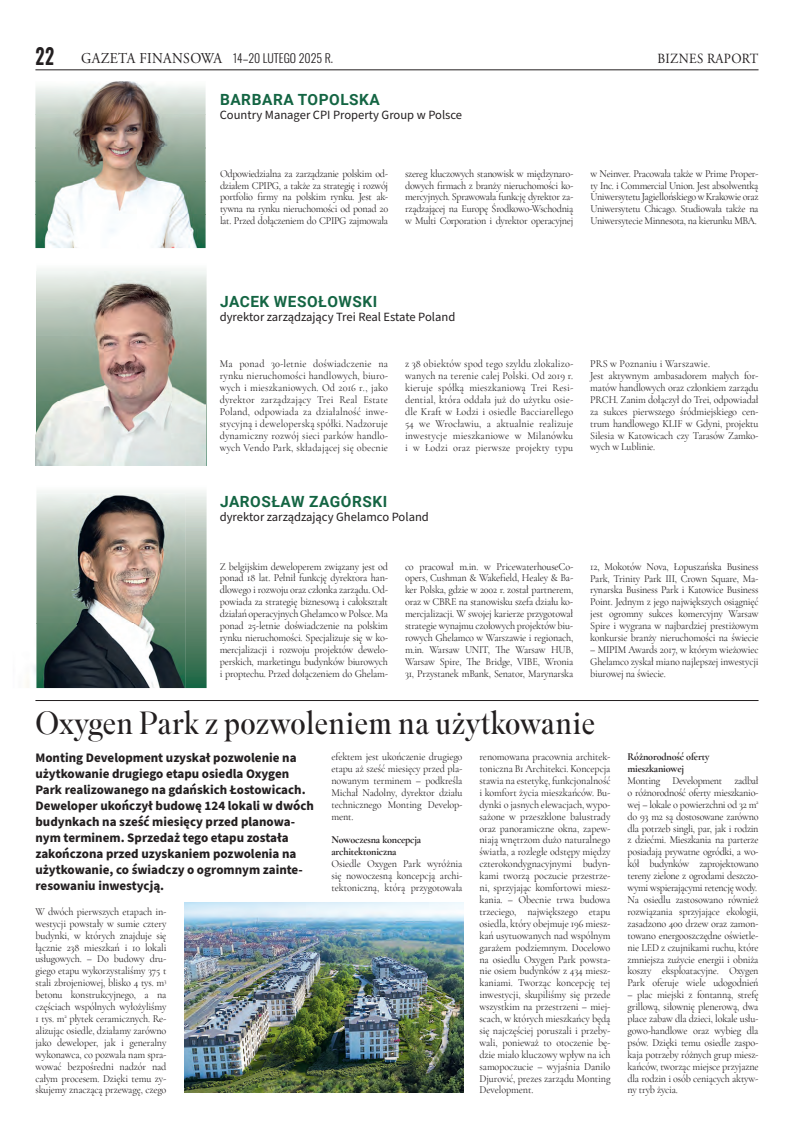
<style>
.page{position:relative;width:794px;height:1134px;background:#fff}
.page>*{position:absolute;margin:0;border:0;box-sizing:border-box;transform-origin:0 0}
.t1{font:300 32px "Superior Title";color:#231f20;scale:.95 1}
.t2{font:700 15.4px "Roboto";letter-spacing:.035em;color:#146543}
.t3{font:14px "Adobe Garamond Pro";letter-spacing:.025em;color:#231f20;scale:.92 1}
.t4{font:700 13px/16px "Source Sans Pro";color:#231f20}
.t5{font:12.6px "Source Sans Pro";color:#231f20}
.t6{font:300 12px "Oswald";color:#231f20;scale:.92 1}
.t7{font:10.7px/11.9px "Cormorant Garamond";letter-spacing:-.02em;color:#231f20;text-align:justify;scale:.95 1}
.t8{font:700 10.7px/11.9px "Cormorant Garamond";letter-spacing:-.015em;color:#231f20;scale:.95 1}
.s1{font-weight:600;font-size:22px}
.s2{font-family:"Adobe Garamond Pro";font-weight:400;font-size:15px}
</style>
<div class="page">
<hr style="left:35px;top:70px;width:723px;height:1px;background:#231f20">
<svg style="left:37px;top:491px;width:170px;height:197px"></svg>
<svg style="left:36px;top:269px;width:171px;height:197px"></svg>
<img style="left:35px;top:81px;width:171px;height:167px">
<img style="left:35px;top:272px;width:171px;height:194px">
<img style="left:36px;top:493px;width:149px;height:195px">
<img style="left:184px;top:903px;width:279px;height:189px">
<hr style="left:35px;top:700px;width:723px;height:1px;background:#231f20">
<p class="t6" style="left:35px;top:53px;width:325px"><span class="s1">22</span> <span class="s2">GAZETA FINANSOWA</span> 14–20 LUTEGO 2025 R.</p>
<h3 class="t3" style="left:657px;top:53px;width:111px">BIZNES RAPORT</h3>
<h2 class="t2" style="left:220px;top:91px;width:161px">BARBARA TOPOLSKA</h2>
<p class="t5" style="left:220px;top:111px;width:244px">Country Manager CPI Property Group w Polsce</p>
<p class="t7" style="left:220px;top:167px;width:178px">Odpowiedzialna za zarządzanie polskim od&shy;działem CPIPG, a także za strategię i rozwój portfolio firmy na polskim rynku. Jest ak&shy;tywna na rynku nieruchomości od ponad 20 lat. Przed dołączeniem do CPIPG zajmowała</p>
<p class="t7" style="left:405px;top:167px;width:178px">szereg kluczowych stanowisk w międzynaro&shy;dowych firmach z branży nieruchomości ko&shy;mercyjnych. Sprawowała funkcję dyrektor za&shy;rządzającej na Europę Środkowo-Wschodnią w Multi Corporation i dyrektor operacyjnej</p>
<p class="t7" style="left:590px;top:167px;width:178px">w Neinver. Pracowała także w Prime Proper&shy;ty Inc. i Commercial Union. Jest absolwentką Uniwersytetu Jagiellońskiego w Krakowie oraz Uniwersytetu Chicago. Studiowała także na Uniwersytecie Minnesota, na kierunku MBA.</p>
<h2 class="t2" style="left:220px;top:292px;width:159px">JACEK WESOŁOWSKI</h2>
<p class="t5" style="left:220px;top:313px;width:237px">dyrektor zarządzający Trei Real Estate Poland</p>
<p class="t7" style="left:220px;top:358px;width:179px">Ma ponad 30-letnie doświadczenie na rynku nieruchomości handlowych, biuro&shy;wych i mieszkaniowych. Od 2016 r., jako dyrektor zarządzający Trei Real Estate Poland, odpowiada za działalność inwe&shy;stycyjną i deweloperską spółki. Nadzoruje dynamiczny rozwój sieci parków handlo&shy;wych Vendo Park, składającej się obecnie</p>
<p class="t7" style="left:405px;top:358px;width:179px">z 38 obiektów spod tego szyldu zlokalizo&shy;wanych na terenie całej Polski. Od 2019 r. kieruje spółką mieszkaniową Trei Resi&shy;dential, która oddała już do użytku osie&shy;dle Kraft w Łodzi i osiedle Bacciarellego 54 we Wrocławiu, a aktualnie realizuje inwestycje mieszkaniowe w Milanówku i w Łodzi oraz pierwsze projekty typu</p>
<p class="t7" style="left:590px;top:358px;width:179px;text-align:left">PRS w Poznaniu i Warszawie.<br>Jest aktywnym ambasadorem małych for&shy;matów handlowych oraz członkiem zarządu PRCH. Zanim dołączył do Trei, odpowiadał za sukces pierwszego śródmiejskiego cen&shy;trum handlowego KLIF w Gdyni, projektu Silesia w Katowicach czy Tarasów Zamko&shy;wych w Lublinie.</p>
<h2 class="t2" style="left:220px;top:493px;width:169px">JAROSŁAW ZAGÓRSKI</h2>
<p class="t5" style="left:220px;top:513px;width:211px">dyrektor zarządzający Ghelamco Poland</p>
<p class="t7" style="left:220px;top:560px;width:179px">Z belgijskim deweloperem związany jest od ponad 18 lat. Pełnił funkcję dyrektora han&shy;dlowego i rozwoju oraz członka zarządu. Od&shy;powiada za strategię biznesową i całokształt działań operacyjnych Ghelamco w Polsce. Ma ponad 25-letnie doświadczenie na polskim rynku nieruchomości. Specjalizuje się w ko&shy;mercjalizacji i rozwoju projektów dewelo&shy;perskich, marketingu budynków biurowych i proptechu. Przed dołączeniem do Ghelam-</p>
<p class="t7" style="left:405px;top:560px;width:179px">co pracował m.in. w PricewaterhouseCo&shy;opers, Cushman &amp; Wakefield, Healey &amp; Ba&shy;ker Polska, gdzie w 2002 r. został partnerem, oraz w CBRE na stanowisku szefa działu ko&shy;mercjalizacji. W swojej karierze przygotował strategie wynajmu czołowych projektów biu&shy;rowych Ghelamco w Warszawie i regionach, m.in. Warsaw UNIT, The Warsaw HUB, Warsaw Spire, The Bridge, VIBE, Wronia 31, Przystanek mBank, Senator, Marynarska</p>
<p class="t7" style="left:590px;top:560px;width:179px">12, Mokotów Nova, Łopuszańska Business Park, Trinity Park III, Crown Square, Ma&shy;rynarska Business Park i Katowice Business Point. Jednym z jego największych osiągnięć jest ogromny sukces komercyjny Warsaw Spire i wygrana w najbardziej prestiżowym konkursie branży nieruchomości na świecie</p>
<p class="t7" style="left:590px;top:643px;width:179px">– MIPIM Awards 2017, w którym wieżowiec Ghelamco zyskał miano najlepszej inwestycji biurowej na świecie.</p>
<h1 class="t1" style="left:35px;top:709px;width:590px">Oxygen Park z pozwoleniem na użytkowanie</h1>
<p class="t4" style="left:35px;top:750px;width:280px">Monting Development uzyskał pozwolenie na użytkowanie drugiego etapu osiedla Oxygen Park realizowanego na gdańskich Łostowicach.<br>Deweloper ukończył budowę 124 lokali w dwóch budynkach na sześć miesięcy przed planowa&shy;nym terminem. Sprzedaż tego etapu została zakończona przed uzyskaniem pozwolenia na użytkowanie, co świadczy o ogromnym zainte&shy;resowaniu inwestycją.</p>
<p class="t7" style="left:331px;top:751px;width:139px">efektem jest ukończenie drugiego etapu aż sześć miesięcy przed pla&shy;nowanym terminem – podkreśla Michał Nadolny, dyrektor działu technicznego Monting Develop&shy;ment.</p>
<p class="t8" style="left:331px;top:834px;width:96px">Nowoczesna koncepcja architektoniczna</p>
<p class="t7" style="left:331px;top:858px;width:139px">Osiedle Oxygen Park wyróżnia się nowoczesną koncepcją archi&shy;tektoniczną, którą przygotowała</p>
<p class="t7" style="left:479px;top:751px;width:139px">renomowana pracownia architek&shy;toniczna B1 Architekci. Koncepcja stawia na estetykę, funkcjonalność i komfort życia mieszkańców. Bu&shy;dynki o jasnych elewacjach, wypo&shy;sażone w przeszklone balustrady oraz panoramiczne okna, zapew&shy;niają wnętrzom dużo naturalnego światła, a rozległe odstępy między czterokondygnacyjnymi budyn&shy;kami tworzą poczucie przestrze&shy;ni, sprzyjając komfortowi miesz&shy;kania. – Obecnie trwa budowa trzeciego, największego etapu osiedla, który obejmuje 196 miesz&shy;kań usytuowanych nad wspólnym garażem podziemnym. Docelowo na osiedlu Oxygen Park powsta&shy;nie osiem budynków z 434 miesz&shy;kaniami. Tworząc koncepcję tej inwestycji, skupiliśmy się przede wszystkim na przestrzeni – miej&shy;scach, w których mieszkańcy będą się najczęściej poruszali i przeby&shy;wali, ponieważ to otoczenie bę&shy;dzie miało kluczowy wpływ na ich samopoczucie – wyjaśnia Danilo Djurović, prezes zarządu Monting Development.</p>
<p class="t8" style="left:627px;top:751px;width:88px">Różnorodność oferty mieszkaniowej</p>
<p class="t7" style="left:627px;top:774px;width:139px;text-align:left">Monting Development zadbał o różnorodność oferty mieszkanio&shy;wej – lokale o powierzchni od 32 m<sup>2 </sup>do 93 m2 są dostosowane zarówno dla potrzeb singli, par, jak i rodzin z dziećmi. Mieszkania na parterze posiadają prywatne ogródki, a wo&shy;kół budynków zaprojektowano tereny zielone z ogrodami deszczo&shy;wymi wspierającymi retencję wody.<br>Na osiedlu zastosowano również rozwiązania sprzyjające ekologii, zasadzono 400 drzew oraz zamon&shy;towano energooszczędne oświetle&shy;nie LED z czujnikami ruchu, które zmniejsza zużycie energii i obniża koszty eksploatacyjne. Oxygen Park oferuje wiele udogodnień</p>
<p class="t7" style="left:627px;top:989px;width:139px">– plac miejski z fontanną, strefę grillową, siłownię plenerową, dwa place zabaw dla dzieci, lokale usłu&shy;gowo-handlowe oraz wybieg dla psów. Dzięki temu osiedle zaspo&shy;kaja potrzeby różnych grup miesz&shy;kańców, tworząc miejsce przyjazne dla rodzin i osób ceniących aktyw&shy;ny tryb życia.</p>
<p class="t7" style="left:35px;top:905px;width:139px">W dwóch pierwszych etapach in&shy;westycji powstały w sumie cztery budynki, w których znajduje się łącznie 238 mieszkań i 10 lokali usługowych. – Do budowy dru&shy;giego etapu wykorzystaliśmy 375 t stali zbrojeniowej, blisko 4 tys. m<sup>3 </sup>betonu konstrukcyjnego, a na częściach wspólnych wyłożyliśmy 1 tys. m<sup>2</sup> płytek ceramicznych. Re&shy;alizując osiedle, działamy zarówno jako deweloper, jak i generalny wykonawca, co pozwala nam spra&shy;wować bezpośredni nadzór nad całym procesem. Dzięki temu zy&shy;skujemy znaczącą przewagę, czego</p>
</div>
